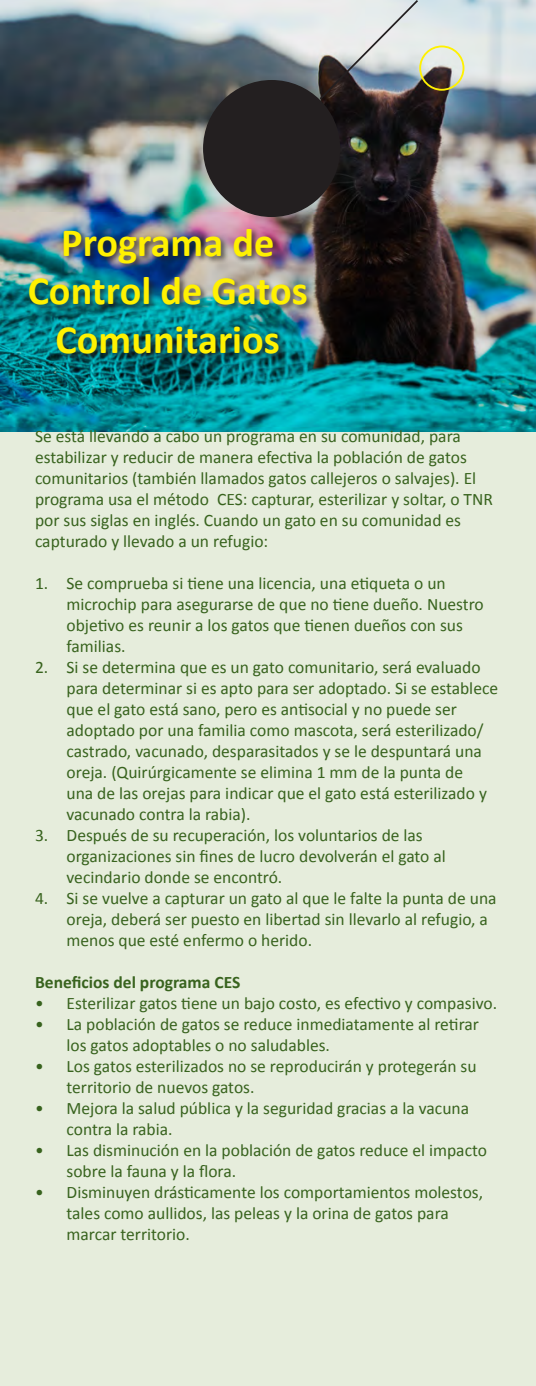
<style>
.page{position:relative;width:536px;height:1386px;background:#fff}
.page>*{position:absolute;margin:0;border:0;box-sizing:border-box;transform-origin:0 0}
.t1{font:700 40.25px/48.3px "Calibri";color:#fff101;text-align:center}
.t2{font:17.5px/21px "Calibri";color:#38631e}
.t3{font:700 17.5px "Calibri";color:#38631e}
</style>
<div class="page">
<div style="left:0;top:393px;width:536px;height:993px;background:#e6eddc"></div>
<img style="left:0;top:0;width:536px;height:432px">
<div style="left:26px;top:226px;width:288px;height:135px;background:#231f20;opacity:.75"></div>
<div style="left:203px;top:80px;width:137px;height:137px;background:#231f20;border-radius:50%"></div>
<svg style="left:318px;top:0;width:102px;height:101px;background:#afb2b4"></svg>
<div style="left:419px;top:46px;width:45px;height:45px;border:2px solid #fff101;border-radius:50%"></div>
<p class="t1" style="left:28px;top:218px;width:281px">Programa de<br>Control de Gatos<br>Comunitarios</p>
<p class="t2" style="left:35px;top:426px;width:459px">Se está llevando a cabo un programa en su comunidad, para estabilizar y reducir de manera efectiva la población de gatos comunitarios (también llamados gatos callejeros o salvajes). El programa usa el método CES: capturar, esterilizar y soltar, o TNR por sus siglas en inglés. Cuando un gato en su comunidad es capturado y llevado a un refugio:</p>
<p class="t2" style="left:66px;top:573px;width:418px;text-indent:-32px">1. Se comprueba si tiene una licencia, una etiqueta o un microchip para asegurarse de que no tiene dueño. Nuestro objetivo es reunir a los gatos que tienen dueños con sus familias.</p>
<p class="t2" style="left:66px;top:657px;width:433px;text-indent:-32px">2. Si se determina que es un gato comunitario, será evaluado para determinar si es apto para ser adoptado. Si se establece que el gato está sano, pero es antisocial y no puede ser adoptado por una familia como mascota, será esterilizado/ castrado, vacunado, desparasitados y se le despuntará una oreja. (Quirúrgicamente se elimina 1 mm de la punta de<br>una de las orejas para indicar que el gato está esterilizado y vacunado contra la rabia).</p>
<p class="t2" style="left:66px;top:825px;width:380px;text-indent:-32px">3. Después de su recuperación, los voluntarios de las organizaciones sin fines de lucro devolverán el gato al vecindario donde se encontró.</p>
<p class="t2" style="left:66px;top:888px;width:431px;text-indent:-32px">4. Si se vuelve a capturar un gato al que le falte la punta de una oreja, deberá ser puesto en libertad sin llevarlo al refugio, a menos que esté enfermo o herido.</p>
<p class="t3" style="left:35px;top:971px;width:207px">Beneficios del programa CES</p>
<p class="t2" style="left:35px;top:993px;width:463px">• Esterilizar gatos tiene un bajo costo, es efectivo y compasivo.</p>
<p class="t2" style="left:66px;top:1014px;width:413px;text-indent:-32px">• La población de gatos se reduce inmediatamente al retirar los gatos adoptables o no saludables.</p>
<p class="t2" style="left:66px;top:1056px;width:411px;text-indent:-32px">• Los gatos esterilizados no se reproducirán y protegerán su territorio de nuevos gatos.</p>
<p class="t2" style="left:66px;top:1098px;width:404px;text-indent:-32px">• Mejora la salud pública y la seguridad gracias a la vacuna contra la rabia.</p>
<p class="t2" style="left:66px;top:1140px;width:422px;text-indent:-32px">• Las disminución en la población de gatos reduce el impacto sobre la fauna y la flora.</p>
<p class="t2" style="left:66px;top:1182px;width:418px;text-indent:-32px">• Disminuyen drásticamente los comportamientos molestos, tales como aullidos, las peleas y la orina de gatos para marcar territorio.</p>
</div>
